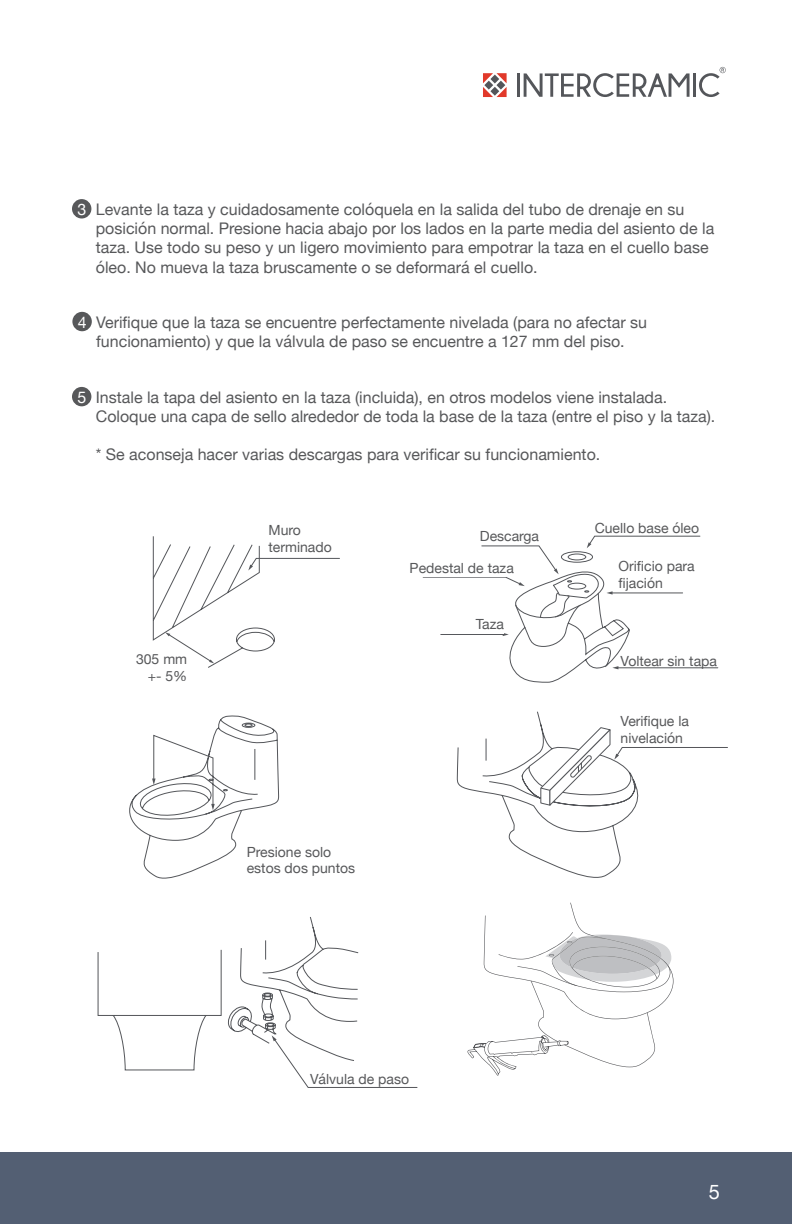
<style>
.page{position:relative;width:792px;height:1224px;background:#fff}
.page>*{position:absolute;margin:0;border:0;box-sizing:border-box;transform-origin:0 0}
.t1{font:20px "Helvetica Neue";color:#fff}
.t2{font:16px/19.2px "Helvetica Neue";color:#57585a}
.t3{font:16px "Helvetica Neue";color:#fff}
.t4{font:14px/16.8px "Helvetica Neue";color:#57585a}
</style>
<div class="page">
<div style="left:0;top:1152px;width:792px;height:72px;background:#535f73"></div>
<hr style="left:517px;top:73px;width:3px;height:24px;background:#54565a">
<svg style="left:524px;top:73px;width:166px;height:24px"></svg>
<hr style="left:693px;top:73px;width:3px;height:24px;background:#54565a">
<svg style="left:483px;top:73px;width:24px;height:24px"></svg>
<svg style="left:699px;top:67px;width:27px;height:30px"></svg>
<div style="left:72px;top:199px;width:19px;height:20px;background:#57585a;border-radius:50%"></div>
<div style="left:72px;top:312px;width:20px;height:19px;background:#57585a;border-radius:50%"></div>
<div style="left:72px;top:387px;width:19px;height:19px;background:#57585a;border-radius:50%"></div>
<hr style="left:617px;top:667px;width:101px;height:1px;background:#54565a">
<svg style="left:423px;top:536px;width:277px;height:147px"></svg>
<svg style="left:129px;top:715px;width:150px;height:164px"></svg>
<div style="left:470px;top:527px;width:69px;height:17px;background:#fff"></div>
<div style="left:621px;top:652px;width:99px;height:14px;background:#fff"></div>
<div style="left:247px;top:843px;width:112px;height:35px;background:#fff"></div>
<div style="left:619px;top:557px;width:101px;height:32px;background:#fff"></div>
<div style="left:435px;top:616px;width:69px;height:17px;background:#fff"></div>
<div style="left:402px;top:559px;width:112px;height:18px;background:#fff"></div>
<svg style="left:467px;top:903px;width:207px;height:173px"></svg>
<svg style="left:457px;top:711px;width:271px;height:167px"></svg>
<svg style="left:153px;top:536px;width:187px;height:132px"></svg>
<svg style="left:98px;top:917px;width:320px;height:171px"></svg>
<div style="left:310px;top:1070px;width:118px;height:15px;background:#fff"></div>
<p class="t3" style="left:77px;top:198px;width:10px">3</p>
<p class="t2" style="left:96px;top:201px;width:620px">Levante la taza y cuidadosamente colóquela en la salida del tubo de drenaje en su posición normal. Presione hacia abajo por los lados en la parte media del asiento de la taza. Use todo su peso y un ligero movimiento para empotrar la taza en el cuello base óleo. No mueva la taza bruscamente o se deformará el cuello.</p>
<p class="t3" style="left:78px;top:311px;width:10px">4</p>
<p class="t2" style="left:96px;top:313px;width:552px">Verifique que la taza se encuentre perfectamente nivelada (para no afectar su funcionamiento) y que la válvula de paso se encuentre a 127 mm del piso.</p>
<p class="t3" style="left:77px;top:386px;width:10px">5</p>
<p class="t2" style="left:96px;top:389px;width:621px">Instale la tapa del asiento en la taza (incluida), en otros modelos viene instalada.<br>Coloque una capa de sello alrededor de toda la base de la taza (entre el piso y la taza).</p>
<p class="t2" style="left:96px;top:446px;width:506px">* Se aconseja hacer varias descargas para verificar su funcionamiento.</p>
<p class="t4" style="left:136px;top:651px;width:53px;text-align:right">305 mm +- 5%</p>
<p class="t4" style="left:268px;top:523px;width:34px">Muro</p>
<p class="t4" style="left:268px;top:539px;width:65px">terminado</p>
<p class="t4" style="left:480px;top:528px;width:61px">Descarga</p>
<p class="t4" style="left:410px;top:560px;width:106px">Pedestal de taza</p>
<p class="t4" style="left:476px;top:617px;width:30px">Taza</p>
<p class="t4" style="left:595px;top:520px;width:106px">Cuello base óleo</p>
<p class="t4" style="left:619px;top:558px;width:78px">Orificio para fijación</p>
<p class="t4" style="left:621px;top:653px;width:98px">Voltear sin tapa</p>
<p class="t4" style="left:621px;top:714px;width:70px">Verifique la nivelación</p>
<p class="t4" style="left:247px;top:844px;width:110px">Presione solo estos dos puntos</p>
<p class="t4" style="left:310px;top:1071px;width:101px">Válvula de paso</p>
<p class="t1" style="left:709px;top:1177px;width:13px">5</p>
</div>
